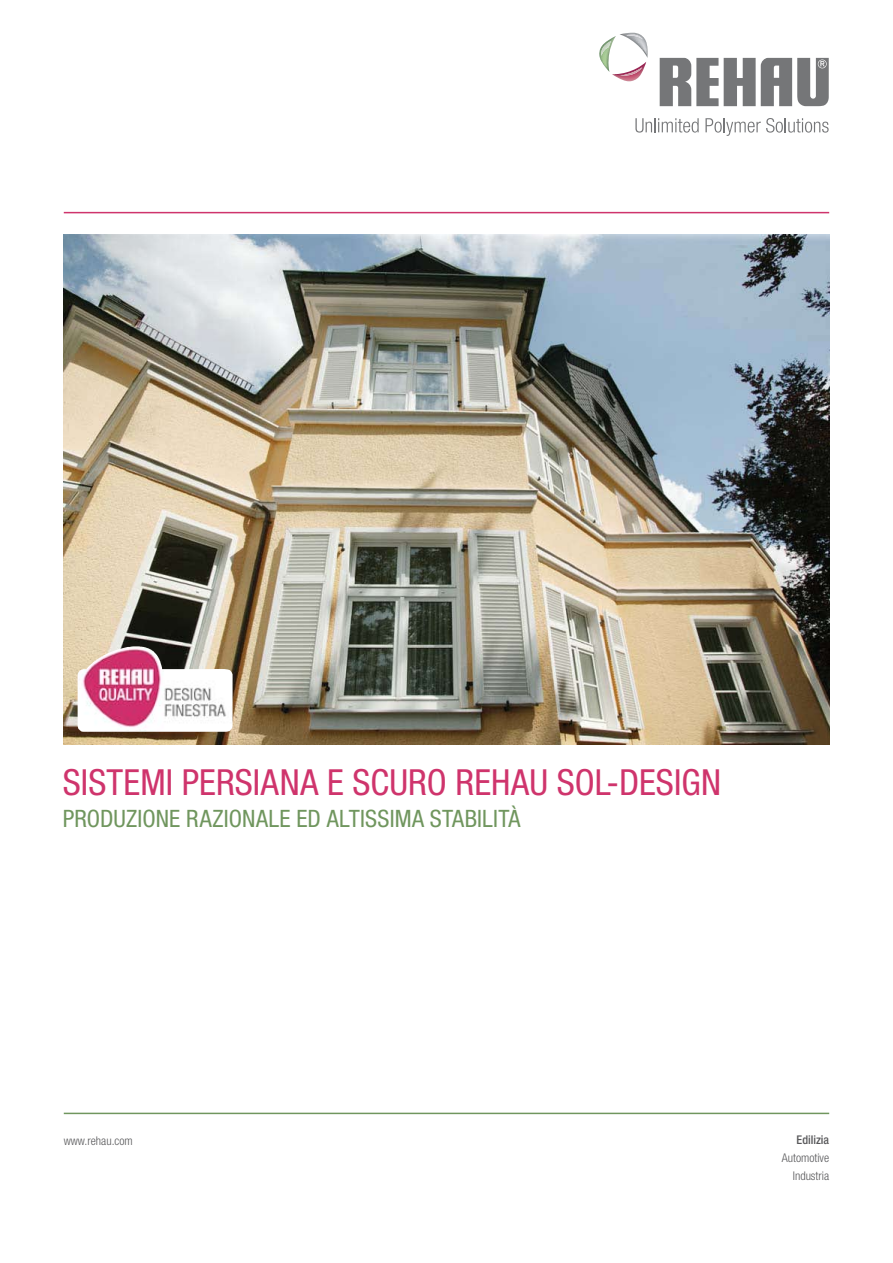
<style>
.page{position:relative;width:893px;height:1263px;background:#fff}
.page>*{position:absolute;margin:0;border:0;box-sizing:border-box;transform-origin:0 0}
.t1{font:condensed 36px "Helvetica Neue";letter-spacing:.005em;color:#cf346c}
.t2{font:condensed 24px "Helvetica Neue";letter-spacing:.005em;color:#70965e}
.t3{font:300 condensed 12px/18px "Helvetica Neue";color:#58585a;text-align:right}
.t4{font:500 condensed 12px "Helvetica Neue";color:#58585a}
</style>
<div class="page">
<hr style="left:64px;top:212px;width:765px;height:1px;background:#cf346c">
<hr style="left:64px;top:1113px;width:765px;height:1px;background:#70965e">
<svg style="left:635px;top:118px;width:64px;height:15px"></svg>
<svg style="left:705px;top:118px;width:124px;height:18px"></svg>
<svg style="left:660px;top:58px;width:169px;height:48px"></svg>
<svg style="left:599px;top:33px;width:49px;height:48px"></svg>
<img style="left:601px;top:41px;width:10px;height:15px">
<img style="left:620px;top:67px;width:22px;height:9px">
<img style="left:626px;top:35px;width:17px;height:4px">
<img style="left:64px;top:235px;width:765px;height:509px">
<img style="left:78px;top:646px;width:155px;height:86px">
<h1 class="t1" style="left:63px;top:762px;width:660px">SISTEMI PERSIANA E SCURO REHAU SOL-DESIGN</h1>
<p class="t2" style="left:63px;top:804px;width:459px">PRODUZIONE RAZIONALE ED ALTISSIMA STABILITÀ</p>
<p class="t3" style="left:64px;top:1131px;width:71px">www.rehau.com</p>
<p class="t4" style="left:796px;top:1132px;width:34px">Edilizia</p>
<p class="t3" style="left:782px;top:1148px;width:49px">Automotive<br>Industria</p>
</div>
